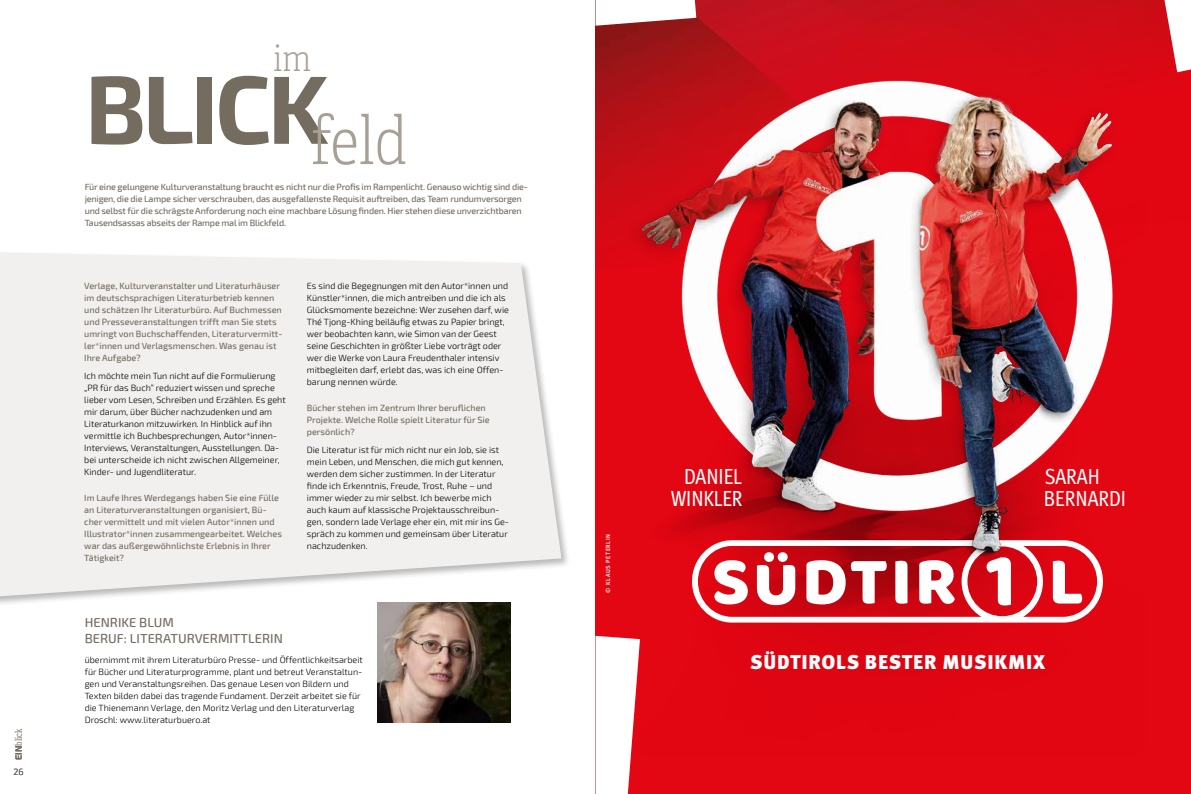
<style>
.page{position:relative;width:1191px;height:794px;background:#fff}
.page>*{position:absolute;margin:0;border:0;box-sizing:border-box;transform-origin:0 0}
.t1{font:700 96.9px "Exo 2";letter-spacing:-.04em;color:#756c60}
.t2{font:100 66.6px "Adelle Condensed";color:#a89f95}
.t3{font:100 36.3px "Adelle Condensed";color:#a89f95}
.t4{font:condensed 21.9px/21.9px "Meta Pro";color:#fff;text-align:center}
.t5{font:900 20px "Meta Pro";letter-spacing:.04em;color:#fff}
.t6{font:500 13px/15.6px "Exo 2";color:#756c60}
.t7{font:300 9px/12px "Exo 2";color:#000}
.t8{font:500 9px/12px "Exo 2";color:#756c60}
.t9{font:500 9px/12px "Exo 2";letter-spacing:-.02em;color:#756c60}
.t10{font:300 9px "Adelle Condensed";color:#a0988e}
.t11{font:300 9px "Exo 2";color:#575756}
.t12{font:500 6px "Meta Pro";letter-spacing:.11em;color:#fff}
.s1{font-family:"Exo 2";font-weight:700;color:#756c60}
</style>
<div class="page">
<div style="left:595px;top:0;width:596px;height:794px;background:#e30613"></div>
<img style="left:595px;top:0;width:584px;height:245px">
<img style="left:628px;top:0;width:518px;height:646px">
<svg style="left:595px;top:0;width:101px;height:26px;background:#ebd7d7"></svg>
<svg style="left:595px;top:636px;width:45px;height:158px;background:#fad8da"></svg>
<svg style="left:1164px;top:0;width:27px;height:72px"></svg>
<div style="left:0;top:249px;width:571px;height:359px;background:#000;opacity:.28"></div>
<svg style="left:0;top:252px;width:561px;height:344px;background:#f2f0ee"></svg>
<img style="left:378px;top:602px;width:132px;height:121px">
<p class="t10" style="left:13px;top:760px;width:33px;rotate:-90deg"><span class="s1">EIN</span>blick</p>
<p class="t11" style="left:13px;top:766px;width:12px">26</p>
<h3 class="t3" style="left:273px;top:37px;width:39px">im</h3>
<h1 class="t1" style="left:85px;top:52px;width:245px">BLICK</h1>
<h2 class="t2" style="left:311px;top:101px;width:97px">feld</h2>
<p class="t9" style="left:85px;top:181px;width:444px">Für eine gelungene Kulturveranstaltung braucht es nicht nur die Profis im Rampenlicht. Genauso wichtig sind die&shy;jenigen, die die Lampe sicher verschrauben, das ausgefallenste Requisit auftreiben, das Team rundumversorgen und selbst für die schrägste Anforderung noch eine machbare Lösung finden. Hier stehen diese unverzichtbaren Tausendsassas abseits der Rampe mal im Blickfeld.</p>
<p class="t8" style="left:84px;top:280px;width:200px">Verlage, Kulturveranstalter und Literaturhäuser im deutschsprachigen Literaturbetrieb kennen und schätzen Ihr Literaturbüro. Auf Buchmessen und Presseveranstaltungen trifft man Sie stets umringt von Buchschaffenden, Literaturvermitt&shy;ler*innen und Verlagsmenschen. Was genau ist Ihre Aufgabe?</p>
<p class="t7" style="left:84px;top:370px;width:203px">Ich möchte mein Tun nicht auf die Formulierung „PR für das Buch“ reduziert wissen und spreche lieber vom Lesen, Schreiben und Erzählen. Es geht mir darum, über Bücher nachzudenken und am Literaturkanon mitzuwirken. In Hinblick auf ihn vermittle ich Buchbesprechungen, Autor*innen-Interviews, Veranstaltungen, Ausstellungen. Da&shy;bei unterscheide ich nicht zwischen Allgemeiner, Kinder- und Jugendliteratur.</p>
<p class="t8" style="left:84px;top:492px;width:199px">Im Laufe Ihres Werdegangs haben Sie eine Fülle an Literaturveranstaltungen organisiert, Bü&shy;cher vermittelt und mit vielen Autor*innen und Illustrator*innen zusammengearbeitet. Welches war das außergewöhnlichste Erlebnis in Ihrer Tätigkeit?</p>
<p class="t7" style="left:307px;top:280px;width:203px">Es sind die Begegnungen mit den Autor*innen und Künstler*innen, die mich antreiben und die ich als Glücksmomente bezeichne: Wer zusehen darf, wie Thé Tjong-Khing beiläufig etwas zu Papier bringt, wer beobachten kann, wie Simon van der Geest seine Geschichten in größter Liebe vorträgt oder wer die Werke von Laura Freudenthaler intensiv mitbegleiten darf, erlebt das, was ich eine Offen&shy;barung nennen würde.</p>
<p class="t8" style="left:307px;top:402px;width:184px">Bücher stehen im Zentrum Ihrer beruflichen<br>Projekte. Welche Rolle spielt Literatur für Sie persönlich?</p>
<p class="t7" style="left:307px;top:444px;width:204px">Die Literatur ist für mich nicht nur ein Job, sie ist mein Leben, und Menschen, die mich gut kennen, werden dem sicher zustimmen. In der Literatur finde ich Erkenntnis, Freude, Trost, Ruhe – und immer wieder zu mir selbst. Ich bewerbe mich auch kaum auf klassische Projektausschreibun&shy;gen, sondern lade Verlage eher ein, mit mir ins Ge&shy;spräch zu kommen und gemeinsam über Literatur nachzudenken.</p>
<h3 class="t6" style="left:85px;top:615px;width:200px">HENRIKE BLUM<br>BERUF: LITERATURVERMITTLERIN</h3>
<p class="t7" style="left:85px;top:654px;width:280px">übernimmt mit ihrem Literaturbüro Presse- und Öffentlichkeitsarbeit für Bücher und Literaturprogramme, plant und betreut Veranstaltun&shy;gen und Veranstaltungsreihen. Das genaue Lesen von Bildern und Texten bilden dabei das tragende Fundament. Derzeit arbeitet sie für die Thienemann Verlage, den Moritz Verlag und den Literaturverlag Droschl: www.literaturbuero.at</p>
<p class="t12" style="left:603px;top:593px;width:60px;rotate:-90deg">© KLAUS PETERLIN</p>
<h3 class="t4" style="left:671px;top:464px;width:73px">DANIEL<br>WINKLER</h3>
<h3 class="t4" style="left:1043px;top:464px;width:84px;text-align:left">SARAH<br>BERNARDI</h3>
<h3 class="t5" style="left:750px;top:646px;width:296px">SÜDTIROLS BESTER MUSIKMIX</h3>
</div>
